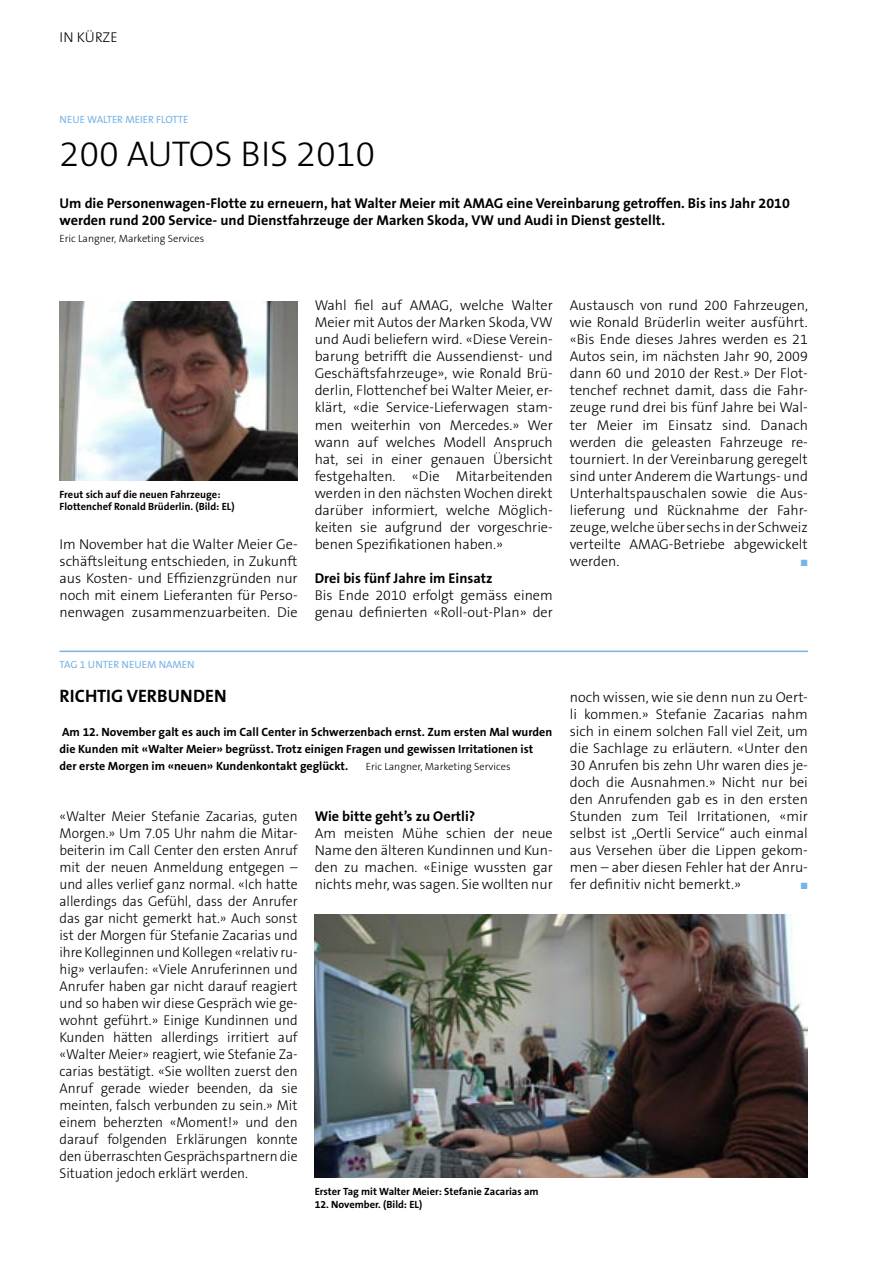
<style>
.page{position:relative;width:893px;height:1263px;background:#fff}
.page>*{position:absolute;margin:0;border:0;box-sizing:border-box;transform-origin:0 0}
.t1{font:300 36px "The Sans B3";color:#000}
.t2{font:700 18px "The Sans B7";color:#000}
.t3{font:300 14.25px/17px "The Sans B3";color:#000;text-align:justify}
.t4{font:300 14.25px/17px "The Sans B3";color:#000;text-align:justify;scale:.96 1}
.t5{font:700 14.25px/17px "The Sans B7";color:#000}
.t6{font:700 12px/17px "The Sans B7";color:#000}
.t7{font:700 10.5px/12.8px "The Sans B7";color:#000}
.t8{font:300 10.5px "The Sans B3";color:#000}
.t9{font:10.5px "The Sans B5 Plain";color:#78b3e5}
.t10{font:9px "Zapf Dingbats";color:#78b3e5}
</style>
<div class="page">
<img style="left:60px;top:302px;width:238px;height:178px">
<img style="left:315px;top:914px;width:493px;height:264px">
<hr style="left:60px;top:651px;width:748px;height:1px;background:#78b3e5">
<p class="t3" style="left:60px;top:30px;width:60px">In Kürze</p>
<p class="t9" style="left:60px;top:114px;width:44px">NEUE WALTER</p>
<p class="t9" style="left:125px;top:114px;width:37px">MEIERFLOTTE</p>
<h1 class="t1" style="left:60px;top:135px;width:109px">200 Autos</h1>
<h1 class="t1" style="left:240px;top:135px;width:137px">bis 2010</h1>
<p class="t5" style="left:60px;top:196px;width:732px">Um die Personenwagen-Flotte zu erneuern, hat Walter Meier mit AMAG eine Vereinbarung getroffen. Bis ins Jahr 2010 werden rund 200 Service- und Dienstfahrzeuge der Marken Skoda, VW und Audi in Dienst gestellt.</p>
<p class="t8" style="left:60px;top:233px;width:146px">E ric Langner, Marketing Services</p>
<p class="t7" style="left:60px;top:488px;width:177px">Freut sich auf die neuen Fahrzeuge:<br>Flottenchef Ronald Brüderlin. (Bild: EL)</p>
<p class="t3" style="left:60px;top:536px;width:240px">Im November hat die Walter Meier Ge&shy;schäftsleitung entschieden, in Zukunft aus Kosten- und Effizienzgründen nur noch mit einem Lieferanten für Perso&shy;nenwagen zusammenzuarbeiten. Die</p>
<p class="t3" style="left:315px;top:298px;width:240px">Wahl fiel auf AMAG, welche Walter Meier mit Autos der Marken Skoda, VW und Audi beliefern wird. «Diese Verein&shy;barung betrifft die Aussendienst- und Geschäftsfahrzeuge», wie Ronald Brü&shy;derlin, Flottenchef bei Walter Meier, er&shy;klärt, «die Service-Lieferwagen stam&shy;men weiterhin von Mercedes.» Wer wann auf welches Modell Anspruch hat, sei in einer genauen Ü bersicht festgehalten. «Die Mitarbeitenden werden in den nächsten Wochen direkt darüber informiert, welche Möglich&shy;keiten sie aufgrund der vorgeschrie&shy;benen Spezifikationen haben.»</p>
<p class="t5" style="left:315px;top:570px;width:179px">Drei bis fünf Jahre im Einsatz</p>
<p class="t3" style="left:315px;top:587px;width:240px">Bis E nde 2010 erfolgt gemäss einem genau definierten «Roll-out-Plan» der</p>
<p class="t9" style="left:60px;top:659px;width:136px">TAG 1 U NTER NEU EM NAMEN</p>
<p class="t2" style="left:60px;top:686px;width:36px">Richtig</p>
<p class="t2" style="left:127px;top:686px;width:12px">verbun</p>
<p class="t2" style="left:193px;top:686px;width:23px">den</p>
<p class="t6" style="left:60px;top:723px;width:494px">Am 12. November galt es auch im Call Center in Schwerzenbach ernst. Zum ersten Mal wurden die Kunden mit «Walter Meier» begrüsst. Trotz einigen Fragen und gewissen Irritationen ist der erste Morgen im «neuen» Kundenkontakt geglückt.</p>
<p class="t8" style="left:366px;top:761px;width:146px">E ric Langner, Marketing Services</p>
<p class="t5" style="left:315px;top:808px;width:162px">Wie bitte geht’s zu Oertli?</p>
<p class="t3" style="left:315px;top:825px;width:240px">Am meisten Mühe schien der neue Name den älteren Kundinnen und Kun&shy;den zu machen. «Einige wussten gar nichts mehr, was sagen. Sie wollten nur</p>
<p class="t4" style="left:60px;top:808px;width:250px">«Walter Meier Stefanie Zacarias, guten Morgen.» Um 7.05 Uhr nahm die Mitar&shy;beiterin im Call Center den ersten Anruf mit der neuen Anmeldung entgegen – und alles verlief ganz normal. «Ich hatte allerdings das Gefühl, dass der Anrufer das gar nicht gemerkt hat.» Auch sonst ist der Morgen für Stefanie Zacarias und ihre Kolleginnen und Kollegen «relativ ru&shy;hig» verlaufen: «Viele Anruferinnen und Anrufer haben gar nicht darauf reagiert und so haben wir diese Gespräch wie ge&shy;wohnt geführt.» Einige Kundinnen und Kunden hätten allerdings irritiert auf «Walter Meier» reagiert, wie Stefanie Za&shy;carias bestätigt. «Sie wollten zuerst den Anruf gerade wieder beenden, da sie meinten, falsch verbunden zu sein.» Mit einem beherzten «Moment!» und den darauf folgenden E rklärungen konnte den überraschten Gesprächspartnern die Situation jedoch erklärt werden.</p>
<p class="t7" style="left:315px;top:1185px;width:225px">Erster Tag mit Walter Meier: Stefanie Zacarias am</p>
<p class="t7" style="left:315px;top:1198px;width:109px">12. November. (Bild: EL)</p>
<p class="t3" style="left:570px;top:298px;width:240px">Austausch von rund 200 Fahrzeugen, wie Ronald Brüderlin weiter ausführt. «Bis E nde dieses Jahres werden es 21<br>Autos sein, im nächsten Jahr 90, 2009 dann 60 und 2010 der Rest.» Der Flot&shy;tenchef rechnet damit, dass die Fahr&shy;zeuge rund drei bis fünf Jahre bei Wal&shy;ter Meier im Einsatz sind. Danach werden die geleasten Fahrzeuge re&shy;tourniert. In der Vereinbarung geregelt sind unter Anderem die Wartungs- und Unterhaltspauschalen sowie die Aus&shy;lieferung und Rücknahme der Fahr&shy;zeuge, welche über sechs in der Schweiz verteilte AMAG-Betriebe abgewickelt werden.</p>
<p class="t10" style="left:801px;top:558px;width:8px">■</p>
<p class="t3" style="left:570px;top:689px;width:240px">noch wissen, wie sie denn nun zu Oert&shy;li kommen.» Stefanie Zacarias nahm sich in einem solchen Fall viel Zeit, um die Sachlage zu erläutern. «Unter den 30 Anrufen bis zehn Uhr waren dies je&shy;doch die Ausnahmen.» N icht nur bei den Anrufenden gab es in den ersten Stunden zum Teil Irritationen, «mir selbst ist „Oertli Service“ auch einmal aus Versehen über die Lippen gekom&shy;men – aber diesen Fehler hat der Anru&shy;fer definitiv nicht bemerkt.»</p>
<p class="t10" style="left:801px;top:881px;width:8px">■</p>
</div>
